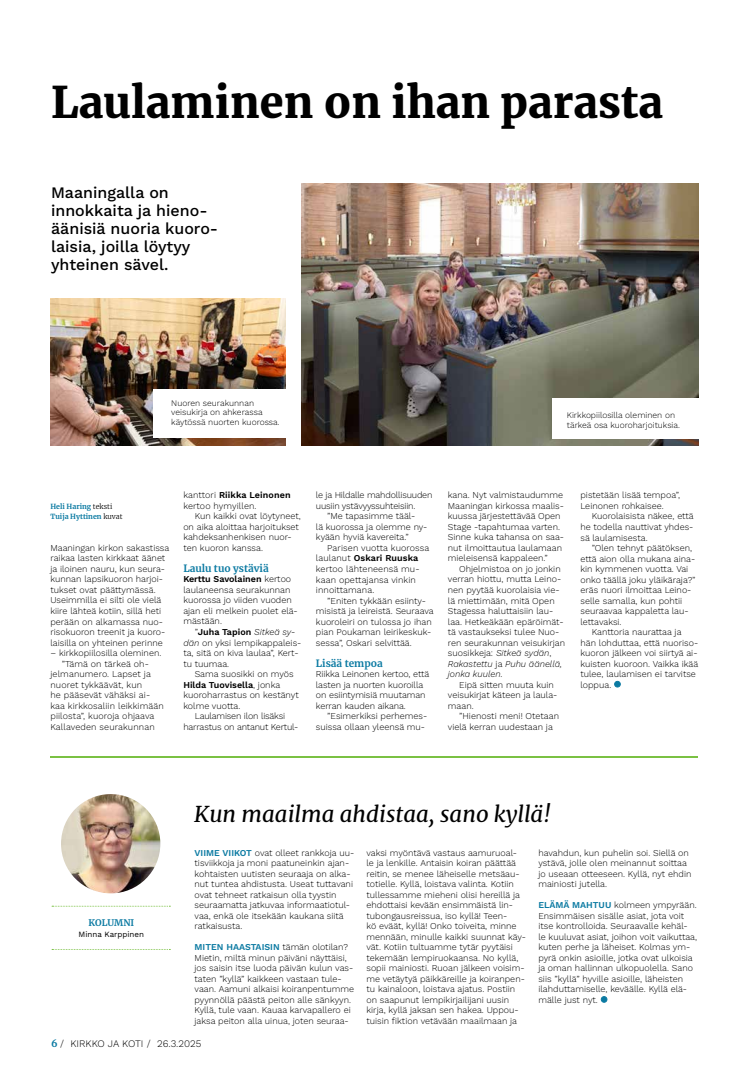
<style>
.page{position:relative;width:738px;height:1078px;background:#fff}
.page>*{position:absolute;margin:0;border:0;box-sizing:border-box;transform-origin:0 0}
.t1{font:900 43.1px "Merriweather";color:#000}
.t2{font:italic 22px "Merriweather";color:#000}
.t3{font:500 16px/18px "Work Sans";color:#000}
.t4{font:700 10px "Merriweather";color:#0b7aa2}
.t5{font:300 10px "Work Sans";color:#000}
.t6{font:300 9px/10.5px "Work Sans";color:#000}
.t7{font:300 9px "Work Sans";letter-spacing:-.02em;color:#000}
.t8{font:600 9px "Work Sans";color:#000}
.t9{font:700 9px "Merriweather";color:#0b7aa2}
.t10{font:300 8.5px/9.5px "Work Sans";color:#000}
.t11{font:8px "Work Sans";color:#000}
.t12{font:700 7px/10.5px "Merriweather";color:#0b7aa2}
.s1{font-weight:300;color:#000}
.s2{font-weight:600}
.s3{font-style:italic}
.s4{font-weight:300}
.s5{font-weight:600;color:#0b7aa2}
.s6{font-family:"Merriweather";font-weight:700;color:#0b7aa2}
</style>
<div class="page">
<svg style="left:600px;top:997px;width:6px;height:5px"></svg>
<div style="left:600px;top:995px;width:7px;height:7px;border:1px solid #0b7aa2;border-radius:50%"></div>
<hr style="left:50px;top:755px;width:647px;height:2px;background:#7ac143">
<img style="left:61px;top:793px;width:99px;height:100px;border-radius:50px">
<svg style="left:52px;top:905px;width:118px;height:1px"></svg>
<img style="left:301px;top:184px;width:396px;height:261px">
<div style="left:552px;top:399px;width:149px;height:40px;background:#fff"></div>
<img style="left:50px;top:298px;width:235px;height:147px">
<div style="left:613px;top:680px;width:7px;height:7px;border:1px solid #0b7aa2;border-radius:50%"></div>
<div style="left:153px;top:389px;width:133px;height:49px;background:#fff"></div>
<h1 class="t1" style="left:51px;top:73px;width:613px">Laulaminen on ihan parasta</h1>
<h3 class="t3" style="left:51px;top:183px;width:168px">Maaningalla on innokkaita ja hieno&shy;äänisiä nuoria kuoro&shy;laisia, joilla löytyy yhteinen sävel.</h3>
<p class="t10" style="left:171px;top:397px;width:110px">Nuoren seurakunnan veisukirja on ahkerassa käytössä nuorten kuorossa.</p>
<p class="t10" style="left:566px;top:410px;width:115px">Kirkkopiilosilla oleminen on tärkeä osa kuoroharjoituksia.</p>
<p class="t12" style="left:50px;top:501px;width:74px">Heli Haring <span class="s1">teksti<br></span>Tuija Hyttinen <span class="s1">kuvat</span></p>
<p class="t6" style="left:50px;top:542px;width:120px">Maaningan kirkon sakastissa raikaa lasten kirkkaat äänet ja iloinen nauru, kun seura&shy;kunnan lapsikuoron harjoi&shy;tukset ovat päättymässä.<br>Useimmilla ei silti ole vielä kiire lähteä kotiin, sillä heti perään on alkamassa nuo&shy;risokuoron treenit ja kuoro&shy;laisilla on yhteinen perinne</p>
<p class="t6" style="left:50px;top:647px;width:112px">– kirkkopiilosilla oleminen.</p>
<p class="t6" style="left:62px;top:657px;width:89px">”Tämä on tärkeä oh-</p>
<p class="t6" style="left:50px;top:668px;width:102px">jelmanumero. Lapset ja</p>
<p class="t6" style="left:50px;top:678px;width:93px">nuoret tykkäävät, kun</p>
<p class="t6" style="left:50px;top:689px;width:101px">he pääsevät vähäksi ai-</p>
<p class="t6" style="left:50px;top:699px;width:115px">kaa kirkkosaliin leikkimään</p>
<p class="t6" style="left:50px;top:710px;width:105px">piilosta”, kuoroja ohjaava</p>
<p class="t6" style="left:50px;top:720px;width:106px">Kallaveden seurakunnan</p>
<p class="t6" style="left:183px;top:489px;width:109px">kanttori <span class="s2">Riikka Leinonen </span>kertoo hymyillen.</p>
<p class="t6" style="left:183px;top:510px;width:119px;text-indent:11px">Kun kaikki ovat löytyneet, on aika aloittaa harjoitukset kahdeksanhenkisen nuor&shy;ten kuoron kanssa.</p>
<p class="t4" style="left:183px;top:561px;width:87px">Laulu tuo ystäviä</p>
<p class="t6" style="left:183px;top:573px;width:116px"><span class="s2">Kerttu Savolainen</span> kertoo laulaneensa seurakunnan kuorossa jo viiden vuoden ajan eli melkein puolet elä&shy;mästään.</p>
<p class="t6" style="left:183px;top:626px;width:119px;text-indent:11px">”<span class="s2">Juha Tapion</span> <span class="s3">Sitkeä sy&shy;dän</span> on yksi lempikappaleis&shy;ta, sitä on kiva laulaa”, Kert&shy;tu tuumaa.</p>
<p class="t6" style="left:194px;top:668px;width:100px">Sama suosikki on myös</p>
<p class="t8" style="left:183px;top:677px;width:98px">Hilda Tuovisella<span class="s4">, jonka</span></p>
<p class="t6" style="left:183px;top:689px;width:117px">kuoroharrastus on kestänyt</p>
<p class="t6" style="left:183px;top:699px;width:58px">kolme vuotta.</p>
<p class="t7" style="left:194px;top:709px;width:92px">Laulamisen ilon lisäksi</p>
<p class="t7" style="left:183px;top:719px;width:116px">harrastus on antanut Kertul-</p>
<p class="t7" style="left:315px;top:488px;width:118px">le ja Hildalle mahdollisuuden</p>
<p class="t7" style="left:315px;top:499px;width:101px">uusiin ystävyyssuhteisiin.</p>
<p class="t6" style="left:327px;top:510px;width:89px">”Me tapasimme tääl-</p>
<p class="t6" style="left:315px;top:521px;width:113px">lä kuorossa ja olemme ny-</p>
<p class="t6" style="left:315px;top:531px;width:94px">kyään hyviä kavereita.”</p>
<p class="t6" style="left:327px;top:542px;width:103px">Parisen vuotta kuorossa</p>
<p class="t8" style="left:315px;top:551px;width:104px"><span class="s4">laulanut</span> Oskari Ruuska</p>
<p class="t6" style="left:315px;top:563px;width:105px">kertoo lähteneensä mu-</p>
<p class="t6" style="left:315px;top:573px;width:101px">kaan opettajansa vinkin</p>
<p class="t6" style="left:315px;top:584px;width:60px">innoittamana.</p>
<p class="t6" style="left:327px;top:594px;width:100px">”Eniten tykkään esiinty-</p>
<p class="t6" style="left:315px;top:605px;width:119px">misistä ja leireistä. Seuraava</p>
<p class="t6" style="left:315px;top:615px;width:117px">kuoroleiri on tulossa jo ihan</p>
<p class="t6" style="left:315px;top:626px;width:117px">pian Poukaman leirikeskuk-</p>
<p class="t6" style="left:315px;top:636px;width:97px">sessa”, Oskari selvittää.</p>
<p class="t4" style="left:315px;top:655px;width:68px">Lisää tempoa</p>
<p class="t6" style="left:315px;top:668px;width:115px">Riikka Leinonen kertoo, että lasten ja nuorten kuoroilla on esiintymisiä muutaman kerran kauden aikana.</p>
<p class="t6" style="left:315px;top:710px;width:113px;text-align:right">”Esimerkiksi perhemes&shy;suissa ollaan yleensä mu-</p>
<p class="t6" style="left:447px;top:489px;width:118px">kana. Nyt valmistaudumme<br>Maaningan kirkossa maalis&shy;kuussa järjestettävää Open<br>Stage -tapahtumaa varten.<br>Sinne kuka tahansa on saa&shy;nut ilmoittautua laulamaan mieleisensä kappaleen.”</p>
<p class="t6" style="left:447px;top:563px;width:119px;text-indent:11px">Ohjelmistoa on jo jonkin verran hiottu, mutta Leino&shy;nen pyytää kuorolaisia vie&shy;lä miettimään, mitä Open<br>Stagessa haluttaisiin lau&shy;laa. Hetkeäkään epäröimät&shy;tä vastaukseksi tulee Nuo&shy;ren seurakunnan veisukirjan suosikkeja: <span class="s3">Sitkeä sydän</span>,<br><span class="s3">Rakastettu</span> ja <span class="s3">Puhu äänellä, jonka kuulen</span>.</p>
<p class="t6" style="left:447px;top:678px;width:111px;text-indent:11px">Eipä sitten muuta kuin veisukirjat käteen ja laula&shy;maan.</p>
<p class="t6" style="left:447px;top:710px;width:113px;text-indent:11px">”Hienosti meni! Otetaan vielä kerran uudestaan ja</p>
<p class="t6" style="left:580px;top:489px;width:101px">pistetään lisää tempoa”,<br>Leinonen rohkaisee.</p>
<p class="t6" style="left:580px;top:510px;width:115px;text-align:justify;text-indent:11px">Kuorolaisista näkee, että he todella nauttivat yhdes&shy;sä laulamisesta.</p>
<p class="t6" style="left:591px;top:542px;width:102px">”Olen tehnyt päätöksen,</p>
<p class="t6" style="left:580px;top:552px;width:116px">että aion olla mukana aina-</p>
<p class="t6" style="left:580px;top:563px;width:109px">kin kymmenen vuotta. Vai</p>
<p class="t6" style="left:580px;top:573px;width:116px">onko täällä joku yläikäraja?”</p>
<p class="t6" style="left:580px;top:584px;width:112px">eräs nuori ilmoittaa Leino-</p>
<p class="t6" style="left:580px;top:594px;width:103px">selle samalla, kun pohtii</p>
<p class="t6" style="left:580px;top:605px;width:110px">seuraavaa kappaletta lau-</p>
<p class="t6" style="left:580px;top:615px;width:43px">lettavaksi.</p>
<p class="t6" style="left:591px;top:626px;width:91px">Kanttoria naurattaa ja</p>
<p class="t6" style="left:580px;top:636px;width:119px">hän lohduttaa, että nuoriso-</p>
<p class="t6" style="left:580px;top:647px;width:118px">kuoron jälkeen voi siirtyä ai-</p>
<p class="t6" style="left:580px;top:657px;width:119px">kuisten kuoroon. Vaikka ikää</p>
<p class="t6" style="left:580px;top:668px;width:117px">tulee, laulamisen ei tarvitse</p>
<p class="t6" style="left:580px;top:678px;width:32px">loppua.</p>
<p class="t9" style="left:88px;top:916px;width:47px">KOLUMNI</p>
<p class="t11" style="left:78px;top:928px;width:67px">Minna Karppinen</p>
<h2 class="t2" style="left:194px;top:798px;width:358px">Kun maailma ahdistaa, sano kyllä!</h2>
<p class="t6" style="left:194px;top:846px;width:161px"><span class="s5">VIIME VIIKOT</span> ovat olleet rankkoja uu&shy;tisviikkoja ja moni paatuneinkin ajan&shy;kohtaisten uutisten seuraaja on alka&shy;nut tuntea ahdistusta. Useat tuttavani ovat tehneet ratkaisun olla tyystin seuraamatta jatkuvaa informaatiotul&shy;vaa, enkä ole itsekään kaukana siitä ratkaisusta.</p>
<p class="t6" style="left:194px;top:941px;width:161px"><span class="s5">MITEN HAASTAISIN</span> tämän olotilan?<br>Mietin, miltä minun päiväni näyttäisi, jos saisin itse luoda päivän kulun vas&shy;taten ”kyllä” kaikkeen vastaan tule&shy;vaan. Aamuni alkaisi koiranpentumme pyynnöllä päästä peiton alle sänkyyn.<br>Kyllä, tule vaan. Kauaa karvapallero ei jaksa peiton alla uinua, joten seuraa-</p>
<p class="t6" style="left:366px;top:846px;width:161px">vaksi myöntävä vastaus aamuruoal&shy;le ja lenkille. Antaisin koiran päättää reitin, se menee läheiselle metsäau&shy;totielle. Kyllä, loistava valinta. Kotiin tullessamme mieheni olisi hereillä ja ehdottaisi kevään ensimmäistä lin&shy;tubongausreissua, iso kyllä! Teen-<br>kö eväät, kyllä! Onko toiveita, minne mennään, minulle kaikki suunnat käy&shy;vät. Kotiin tultuamme tytär pyytäisi tekemään lempiruokaansa. No kyllä, sopii mainiosti. Ruoan jälkeen voisim&shy;me vetäytyä päikkäreille ja koiranpen&shy;tu kainaloon, loistava ajatus. Postiin on saapunut lempikirjailijani uusin kirja, kyllä jaksan sen hakea. Uppou&shy;tuisin fiktion vetävään maailmaan ja</p>
<p class="t6" style="left:538px;top:846px;width:154px">havahdun, kun puhelin soi. Siellä on ystävä, jolle olen meinannut soittaa jo useaan otteeseen. Kyllä, nyt ehdin mainiosti jutella.</p>
<p class="t6" style="left:538px;top:899px;width:160px"><span class="s5">ELÄMÄ MAHTUU</span> kolmeen ympyrään.<br>Ensimmäisen sisälle asiat, jota voit itse kontrolloida. Seuraavalle kehäl&shy;le kuuluvat asiat, joihon voit vaikuttaa, kuten perhe ja läheiset. Kolmas ym&shy;pyrä onkin asioille, jotka ovat ulkoisia ja oman hallinnan ulkopuolella. Sano siis ”kyllä” hyville asioille, läheisten ilahduttamiselle, keväälle. Kyllä elä&shy;mälle just nyt.</p>
<p class="t5" style="left:51px;top:1035px;width:152px"><span class="s6">6</span> / KIRKKO JA KOTI / 26.3.2025</p>
</div>
